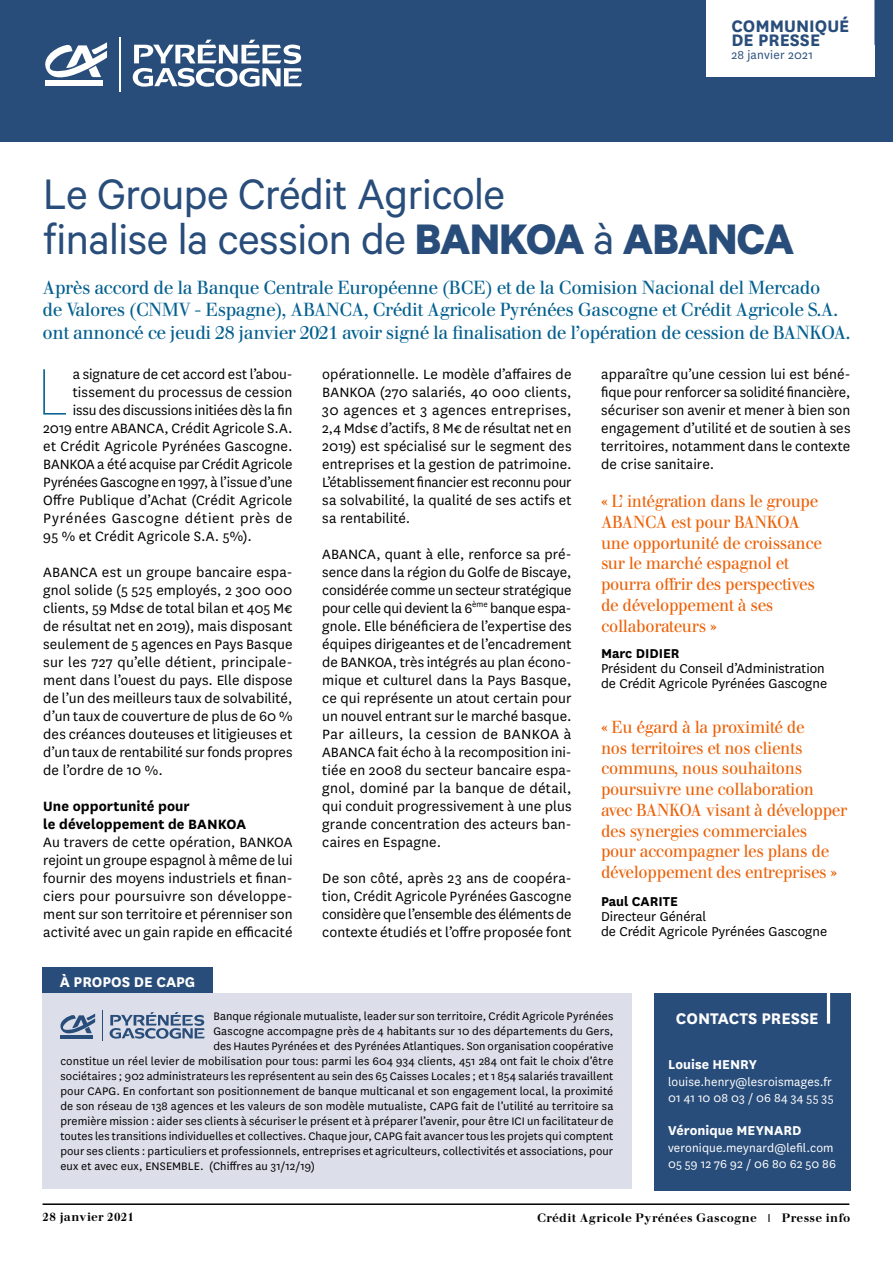
<style>
.page{position:relative;width:893px;height:1263px;background:#fff}
.page>*{position:absolute;margin:0;border:0;box-sizing:border-box;transform-origin:0 0}
.t1{font:100 76.8px "National";color:#025f8f}
.t2{font:48px/45px "Calibre";letter-spacing:-.01em;color:#294d7a}
.t3{font:700 19.5px "National";color:#294d7a}
.t4{font:18.75px/22.5px "Walbaum Book Pro";letter-spacing:-.025em;color:#025f8f}
.t5{font:700 18px "National";color:#fff}
.t6{font:17.25px/20.7px "Walbaum Book Pro";letter-spacing:-.02em;color:#eb6209;scale:.95 1}
.t7{font:700 16.5px "National";color:#fff}
.t8{font:15.75px/18px "National";letter-spacing:.005em;color:#000;text-align:justify}
.t9{font:700 15.75px/18px "National";letter-spacing:.005em;color:#000}
.t10{font:15.75px "National";letter-spacing:-.015em;color:#000}
.t11{font:15.75px "National";letter-spacing:.04em;color:#000}
.t12{font:15px/15px "National";color:#000}
.t13{font:700 15px "National";letter-spacing:.005em;color:#fff}
.t14{font:700 15px "National";color:#000}
.t15{font:13.5px/16.5px "National";letter-spacing:.01em;color:#fff}
.t16{font:13.5px "National";letter-spacing:.015em;color:#294d7a}
.t17{font:12.75px "National";letter-spacing:.01em;color:#000}
.t18{font:500 12px "Walbaum Book Pro";letter-spacing:.035em;color:#000}
.s1{font-weight:700}
.s2{font-family:"National";font-weight:400;font-size:13.5px}
</style>
<div class="page">
<div style="left:0;top:0;width:893px;height:142px;background:#294d7a"></div>
<hr style="left:43px;top:1203px;width:806px;height:2px;background:#000">
<svg style="left:133px;top:40px;width:169px;height:47px"></svg>
<div style="left:45px;top:80px;width:58px;height:6px;background:#fff"></div>
<svg style="left:45px;top:42px;width:62px;height:36px"></svg>
<hr style="left:120px;top:37px;width:1px;height:54px;background:#fff">
<div style="left:706px;top:0;width:168px;height:77px;background:#fff"></div>
<div style="left:654px;top:993px;width:196px;height:198px;background:#294d7a"></div>
<hr style="left:827px;top:991px;width:3px;height:33px;background:#fff">
<div style="left:43px;top:993px;width:589px;height:196px;background:#dcdee9"></div>
<svg style="left:110px;top:1012px;width:95px;height:27px"></svg>
<hr style="left:60px;top:1035px;width:33px;height:3px;background:#294d7a">
<svg style="left:60px;top:1013px;width:35px;height:21px"></svg>
<hr style="left:102px;top:1010px;width:1px;height:31px;background:#294d7a">
<div style="left:43px;top:967px;width:170px;height:26px;background:#294d7a"></div>
<p class="t3" style="left:731px;top:12px;width:119px">COMMUNIQUÉ</p>
<p class="t3" style="left:731px;top:26px;width:90px">DE PRESSE</p>
<p class="t16" style="left:731px;top:46px;width:83px">28 janvier 2021</p>
<h2 class="t2" style="left:43px;top:170px;width:752px">Le Groupe Crédit Agricole<br>finalise la cession de <span class="s1">BANKOA</span> à <span class="s1">ABANCA</span></h2>
<p class="t4" style="left:43px;top:276px;width:809px">Après accord de la Banque Centrale Européenne (BCE) et de la Comision Nacional del Mercado<br>de Valores (CNMV - Espagne), ABANCA, Crédit Agricole Pyrénées Gascogne et Crédit Agricole S.A. ont annoncé ce jeudi 28 janvier 2021 avoir signé la finalisation de l’opération de cession de BANKOA.</p>
<h1 class="t1" style="left:36px;top:346px;width:33px">L</h1>
<p class="t8" style="left:73px;top:364px;width:221px">a signature de cet accord est l’abou-</p>
<p class="t8" style="left:73px;top:382px;width:221px">tissement du processus de cession</p>
<p class="t8" style="left:73px;top:400px;width:221px">issu des discussions initiées dès la fin</p>
<p class="t8" style="left:43px;top:418px;width:251px">2019 entre ABANCA, Crédit Agricole S.A.</p>
<p class="t8" style="left:43px;top:436px;width:251px">et Crédit Agricole Pyrénées Gascogne.</p>
<p class="t8" style="left:43px;top:454px;width:251px">BANKOA a été acquise par Crédit Agricole</p>
<p class="t10" style="left:43px;top:471px;width:251px">Pyrénées Gascogne en 1997, à l’issue d’une</p>
<p class="t8" style="left:43px;top:490px;width:251px">Offre Publique d’Achat (Crédit Agricole</p>
<p class="t11" style="left:43px;top:507px;width:251px">Pyrénées Gascogne détient près de</p>
<p class="t8" style="left:43px;top:526px;width:210px">95 % et Crédit Agricole S.A. 5%).</p>
<p class="t8" style="left:43px;top:562px;width:251px">ABANCA est un groupe bancaire espa&shy;gnol solide (5 525 employés, 2 300 000 clients, 59 Mds€ de total bilan et 405 M€ de résultat net en 2019), mais disposant seulement de 5 agences en Pays Basque sur les 727 qu’elle détient, principale&shy;ment dans l’ouest du pays. Elle dispose de l’un des meilleurs taux de solvabilité, d’un taux de couverture de plus de 60 % des créances douteuses et litigieuses et d’un taux de rentabilité sur fonds propres de l’ordre de 10 %.</p>
<p class="t9" style="left:43px;top:796px;width:204px">Une opportunité pour<br>le développement de BANKOA</p>
<p class="t8" style="left:43px;top:832px;width:251px">Au travers de cette opération, BANKOA rejoint un groupe espagnol à même de lui fournir des moyens industriels et finan&shy;ciers pour poursuivre son développe&shy;ment sur son territoire et pérenniser son activité avec un gain rapide en efficacité</p>
<p class="t7" style="left:60px;top:970px;width:137px">À PROPOS DE CAPG</p>
<p class="t8" style="left:322px;top:364px;width:251px">opérationnelle. Le modèle d’affaires de BANKOA (270 salariés, 40 000 clients, 30 agences et 3 agences entreprises, 2,4 Mds€ d’actifs, 8 M€ de résultat net en 2019) est spécialisé sur le segment des entreprises et la gestion de patrimoine.<br>L’établissement financier est reconnu pour sa solvabilité, la qualité de ses actifs et sa rentabilité.</p>
<p class="t8" style="left:322px;top:544px;width:251px">ABANCA, quant à elle, renforce sa pré&shy;sence dans la région du Golfe de Biscaye, considérée comme un secteur stratégique pour celle qui devient la 6<sup>ème</sup> banque espa&shy;gnole. Elle bénéficiera de l’expertise des équipes dirigeantes et de l’encadrement de BANKOA, très intégrés au plan écono&shy;mique et culturel dans la Pays Basque, ce qui représente un atout certain pour un nouvel entrant sur le marché basque.<br>Par ailleurs, la cession de BANKOA à ABANCA fait écho à la recomposition ini&shy;tiée en 2008 du secteur bancaire espa&shy;gnol, dominé par la banque de détail, qui conduit progressivement à une plus grande concentration des acteurs ban&shy;caires en Espagne.</p>
<p class="t8" style="left:322px;top:868px;width:251px">De son côté, après 23 ans de coopéra&shy;tion, Crédit Agricole Pyrénées Gascogne considère que l’ensemble des éléments de contexte étudiés et l’offre proposée font</p>
<p class="t8" style="left:601px;top:364px;width:251px">apparaître qu’une cession lui est béné&shy;fique pour renforcer sa solidité financière, sécuriser son avenir et mener à bien son engagement d’utilité et de soutien à ses territoires, notamment dans le contexte de crise sanitaire.</p>
<p class="t6" style="left:601px;top:491px;width:234px">« L’ intégration dans le groupe<br>ABANCA est pour BANKOA une opportunité de croissance sur le marché espagnol et pourra offrir des perspectives de développement à ses collaborateurs »</p>
<p class="t14" style="left:601px;top:643px;width:80px">Marc DIDIER</p>
<p class="t12" style="left:601px;top:660px;width:228px">Président du Conseil d’Administration de Crédit Agricole Pyrénées Gascogne</p>
<p class="t6" style="left:601px;top:717px;width:261px">« Eu égard à la proximité de<br>nos territoires et nos clients communs, nous souhaitons poursuivre une collaboration avec BANKOA visant à développer des synergies commerciales<br>pour accompagner les plans de développement des entreprises »</p>
<p class="t14" style="left:601px;top:891px;width:78px">Paul CARITE</p>
<p class="t12" style="left:601px;top:908px;width:228px">Directeur Général<br>de Crédit Agricole Pyrénées Gascogne</p>
<p class="t17" style="left:213px;top:1008px;width:401px">Banque régionale mutualiste, leader sur son territoire, Crédit Agricole Pyrénées</p>
<p class="t17" style="left:213px;top:1023px;width:401px">Gascogne accompagne près de 4 habitants sur 10 des départements du Gers,</p>
<p class="t17" style="left:213px;top:1038px;width:401px">des Hautes Pyrénées et des Pyrénées Atlantiques. Son organisation coopérative</p>
<p class="t17" style="left:60px;top:1053px;width:554px">constitue un réel levier de mobilisation pour tous: parmi les 604 934 clients, 451 284 ont fait le choix d’être</p>
<p class="t17" style="left:60px;top:1068px;width:554px">sociétaires ; 902 administrateurs les représentent au sein des 65 Caisses Locales ; et 1 854 salariés travaillent</p>
<p class="t17" style="left:60px;top:1083px;width:554px">pour CAPG. En confortant son positionnement de banque multicanal et son engagement local, la proximité</p>
<p class="t17" style="left:60px;top:1098px;width:554px">de son réseau de 138 agences et les valeurs de son modèle mutualiste, CAPG fait de l’utilité au territoire sa</p>
<p class="t17" style="left:60px;top:1113px;width:555px">première mission : aider ses clients à sécuriser le présent et à préparer l’avenir, pour être ICI un facilitateur de</p>
<p class="t17" style="left:60px;top:1128px;width:554px">toutes les transitions individuelles et collectives. Chaque jour, CAPG fait avancer tous les projets qui comptent</p>
<p class="t17" style="left:60px;top:1143px;width:554px">pour ses clients : particuliers et professionnels, entreprises et agriculteurs, collectivités et associations, pour</p>
<p class="t17" style="left:60px;top:1158px;width:256px">eux et avec eux, ENSEMBLE. (Chiffres au 31/12/19)</p>
<p class="t5" style="left:676px;top:1006px;width:144px">CONTACTS PRESSE</p>
<p class="t13" style="left:668px;top:1054px;width:90px">Louise HENRY</p>
<p class="t15" style="left:668px;top:1072px;width:167px">louise.henry@lesroismages.fr<br>01 41 10 08 03 / 06 84 34 55 35</p>
<p class="t13" style="left:668px;top:1120px;width:135px">Véronique MEYNARD</p>
<p class="t15" style="left:668px;top:1138px;width:169px">veronique.meynard@lefil.com<br>05 59 12 76 92 / 06 80 62 50 86</p>
<p class="t18" style="left:43px;top:1209px;width:93px">28 janvier 2021</p>
<p class="t18" style="left:537px;top:1210px;width:315px">Crédit Agricole Pyrénées Gascogne <span class="s2">I</span> Presse info</p>
</div>
